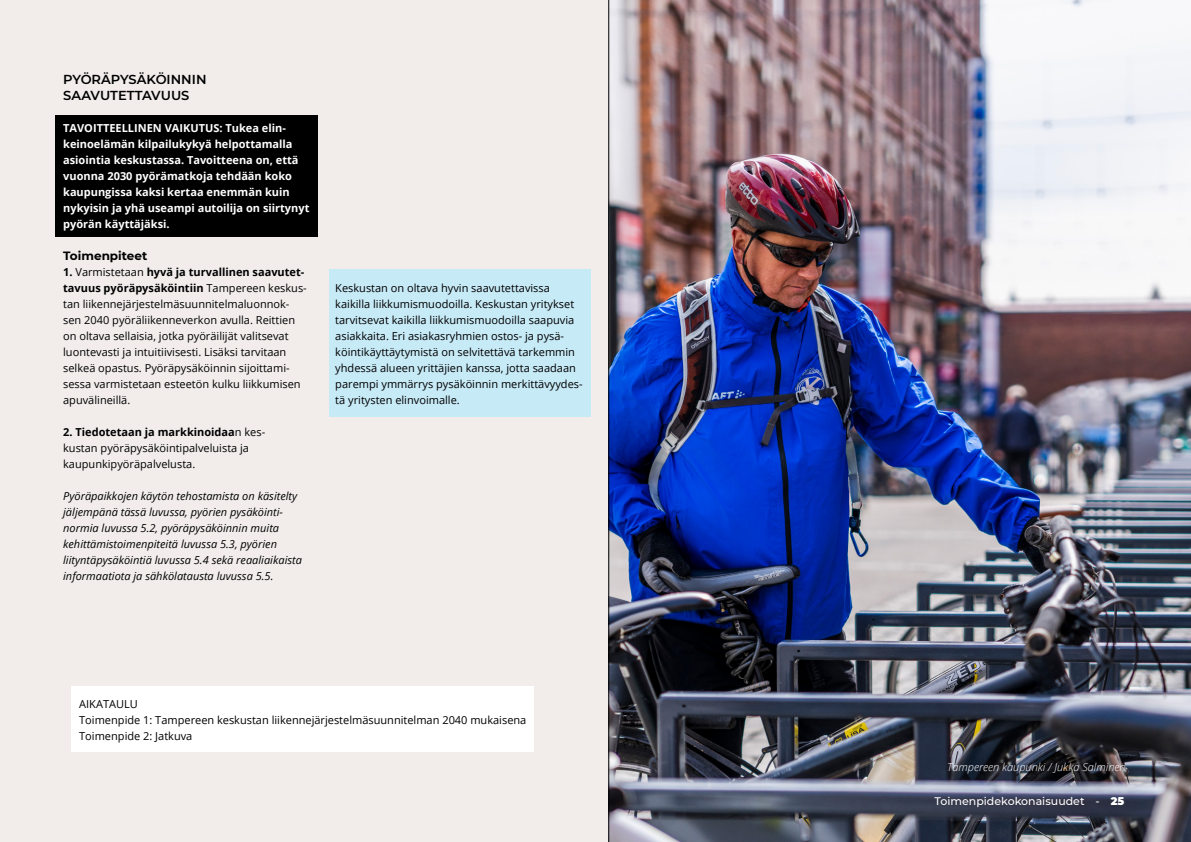
<style>
.page{position:relative;width:1191px;height:842px;background:#f2edeb}
.page>*{position:absolute;margin:0;border:0;box-sizing:border-box;transform-origin:0 0}
.H3_sisällys{font:600 13px/15.6px "Montserrat";color:#000}
.t1{font:700 12px "Montserrat";color:#000}
.t2{font:11px/16px "Open Sans";color:#000}
.t3{font:italic 11px/16px "Open Sans";color:#000}
.t4{font:700 11px/16px "Open Sans";color:#fff}
.t5{font:italic 300 11px "Open Sans";color:#fff}
.t6{font:500 11px "Montserrat";color:#fff}
.s1{font-weight:700}
.s2{font-weight:900}
</style>
<div class="page">
<div style="left:329px;top:270px;width:262px;height:147px;background:#c7eaf7"></div>
<div style="left:71px;top:686px;width:462px;height:66px;background:#fff"></div>
<div style="left:56px;top:115px;width:262px;height:122px;background:#000"></div>
<img style="left:608px;top:0;width:583px;height:842px">
<p class="H3_sisällys" style="left:63px;top:71px;width:145px">PYÖRÄPYSÄKÖINNIN<br>SAAVUTETTAVUUS</p>
<p class="t4" style="left:63px;top:120px;width:248px">TAVOITTEELLINEN VAIKUTUS: Tukea elin&shy;keinoelämän kilpailukykyä helpottamalla asiointia keskustassa. Tavoitteena on, että vuonna 2030 pyörämatkoja tehdään koko kaupungissa kaksi kertaa enemmän kuin nykyisin ja yhä useampi autoilija on siirtynyt pyörän käyttäjäksi.</p>
<h4 class="t1" style="left:63px;top:247px;width:86px">Toimenpiteet</h4>
<p class="t2" style="left:63px;top:264px;width:245px"><span class="s1">1.</span> Varmistetaan <span class="s1">hyvä ja turvallinen saavutet&shy;tavuus pyöräpysäköintiin</span> Tampereen keskus&shy;tan liikennejärjestelmäsuunnitelmaluonnok&shy;sen 2040 pyöräliikenneverkon avulla. Reittien on oltava sellaisia, jotka pyöräilijät valitsevat luontevasti ja intuitiivisesti. Lisäksi tarvitaan selkeä opastus. Pyöräpysäköinnin sijoittami&shy;sessa varmistetaan esteetön kulku liikkumisen apuvälineillä.</p>
<p class="t2" style="left:63px;top:424px;width:203px"><span class="s1">2. Tiedotetaan ja markkinoidaa</span>n kes&shy;kustan pyöräpysäköintipalveluista ja kaupunkipyöräpalvelusta.</p>
<p class="t3" style="left:63px;top:488px;width:240px">Pyöräpaikkojen käytön tehostamista on käsitelty jäljempänä tässä luvussa, pyörien pysäköinti&shy;normia luvussa 5.2, pyöräpysäköinnin muita kehittämistoimenpiteitä luvussa 5.3, pyörien liityntäpysäköintiä luvussa 5.4 sekä reaaliaikaista informaatiota ja sähkölatausta luvussa 5.5.</p>
<p class="t2" style="left:335px;top:280px;width:249px">Keskustan on oltava hyvin saavutettavissa kaikilla liikkumismuodoilla. Keskustan yritykset tarvitsevat kaikilla liikkumismuodoilla saapuvia asiakkaita. Eri asiakasryhmien ostos- ja pysä&shy;köintikäyttäytymistä on selvitettävä tarkemmin yhdessä alueen yrittäjien kanssa, jotta saadaan parempi ymmärrys pysäköinnin merkittävyydes&shy;tä yritysten elinvoimalle.</p>
<p class="t2" style="left:79px;top:696px;width:448px">AIKATAULU<br>Toimenpide 1: Tampereen keskustan liikennejärjestelmäsuunnitelman 2040 mukaisena<br>Toimenpide 2: Jatkuva</p>
<p class="t5" style="left:947px;top:760px;width:180px">Tampereen kaupunki / Jukka Salminen</p>
<p class="t6" style="left:934px;top:793px;width:191px">Toimenpidekokonaisuudet - <span class="s2">25</span></p>
</div>
